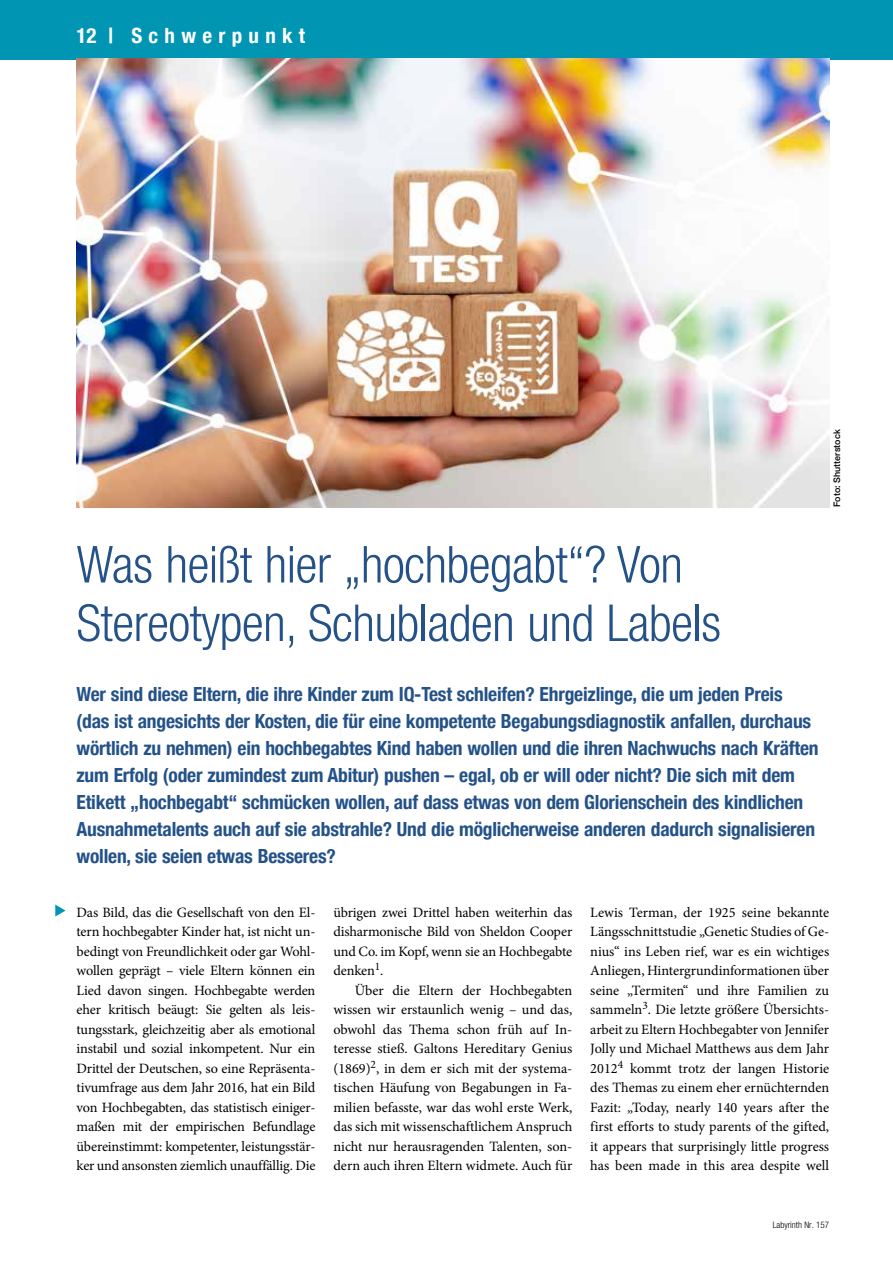
<style>
.page{position:relative;width:893px;height:1263px;background:#fff}
.page>*{position:absolute;margin:0;border:0;box-sizing:border-box;transform-origin:0 0}
.t1{font:300 condensed 51px/58.5px "Helvetica Neue LT Std";letter-spacing:-.01em;color:#245288}
.t2{font:700 condensed 21px "Helvetica Neue";letter-spacing:.3em;color:#fff}
.t3{font:700 condensed 19.5px/27px "Helvetica Neue";letter-spacing:-.01em;color:#245288}
.t4{font:14.25px/19.5px "Minion Pro";letter-spacing:-.01em;color:#000;text-align:justify}
.t5{font:500 9px "Helvetica Neue";color:#000}
.t6{font:300 condensed 9px "Helvetica Neue LT Std";color:#000}
</style>
<div class="page">
<div style="left:0;top:0;width:893px;height:60px;background:#0095b2"></div>
<img style="left:77px;top:58px;width:752px;height:449px">
<svg style="left:55px;top:905px;width:11px;height:11px"></svg>
<h2 class="t2" style="left:77px;top:18px;width:230px">12 | Schwerpunkt</h2>
<h1 class="t1" style="left:77px;top:535px;width:646px">Was heißt hier „hochbegabt“? Von<br>Stereotypen, Schubladen und Labels</h1>
<p class="t3" style="left:77px;top:679px;width:744px">Wer sind diese Eltern, die ihre Kinder zum IQ-Test schleifen? Ehrgeizlinge, die um jeden Preis (das ist angesichts der Kosten, die für eine kompetente Begabungsdiagnostik anfallen, durchaus wörtlich zu nehmen) ein hochbegabtes Kind haben wollen und die ihren Nachwuchs nach Kräften zum Erfolg (oder zumindest zum Abitur) pushen – egal, ob er will oder nicht? Die sich mit dem Etikett „hochbegabt“ schmücken wollen, auf dass etwas von dem Glorienschein des kindlichen Ausnahmetalents auch auf sie abstrahle? Und die möglicherweise anderen dadurch signalisieren wollen, sie seien etwas Besseres?</p>
<p class="t5" style="left:830px;top:507px;width:79px;rotate:-90deg">Foto: Shutterstock</p>
<p class="t4" style="left:77px;top:902px;width:240px">Das Bild, das die Gesellschaft von den El&shy;tern hochbegabter Kinder hat, ist nicht un&shy;bedingt von Freundlichkeit oder gar Wohl&shy;wollen geprägt – viele Eltern können ein Lied davon singen. Hochbegabte werden eher kritisch beäugt: Sie gelten als leis&shy;tungsstark, gleichzeitig aber als emotional instabil und sozial inkompetent. Nur ein Drittel der Deutschen, so eine Repräsenta&shy;tivumfrage aus dem Jahr 2016, hat ein Bild von Hochbegabten, das statistisch einiger&shy;maßen mit der empirischen Befundlage übereinstimmt: kompetenter, leistungsstär&shy;ker und ansonsten ziemlich unauffällig. Die</p>
<p class="t4" style="left:333px;top:902px;width:240px">übrigen zwei Drittel haben weiterhin das disharmonische Bild von Sheldon Cooper und Co. im Kopf, wenn sie an Hochbegabte denken<sup>1</sup>.</p>
<p class="t4" style="left:333px;top:980px;width:240px;text-indent:21px">Über die Eltern der Hochbegabten wissen wir erstaunlich wenig – und das, obwohl das Thema schon früh auf In&shy;teresse stieß. Galtons Hereditary Genius (1869)<sup>2</sup>, in dem er sich mit der systema&shy;tischen Häufung von Begabungen in Fa&shy;milien befasste, war das wohl erste Werk, das sich mit wissenschaftlichem Anspruch nicht nur herausragenden Talenten, son&shy;dern auch ihren Eltern widmete. Auch für</p>
<p class="t4" style="left:590px;top:902px;width:240px">Lewis Terman, der 1925 seine bekannte Längsschnittstudie „Genetic Studies of Ge&shy;nius“ ins Leben rief, war es ein wichtiges Anliegen, Hintergrundinformationen über seine „Termiten“ und ihre Familien zu sammeln<sup>3</sup>. Die letzte größere Übersichts&shy;arbeit zu Eltern Hochbegabter von Jennifer Jolly und Michael Matthews aus dem Jahr 2012<sup>4</sup> kommt trotz der langen Historie des Themas zu einem eher ernüchternden Fazit: „Today, nearly 140 years after the first efforts to study parents of the gifted, it appears that surprisingly little progress has been made in this area despite well</p>
<p class="t6" style="left:773px;top:1220px;width:58px">Labyrinth Nr. 157</p>
</div>
